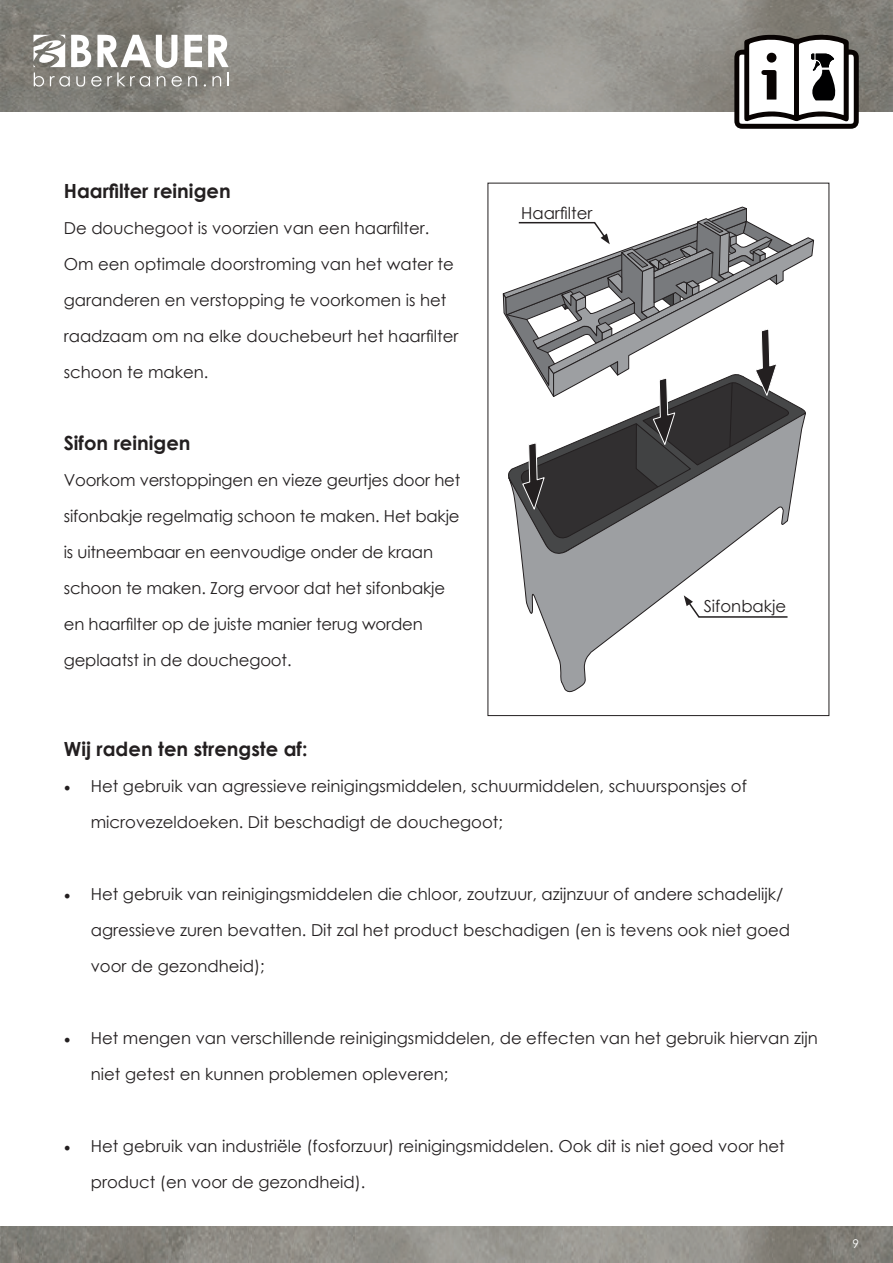
<style>
.page{position:relative;width:893px;height:1263px;background:#fff}
.page>*{position:absolute;margin:0;border:0;box-sizing:border-box;transform-origin:0 0}
.t1{font:700 19.5px "Century Gothic";color:#231f20}
.t2{font:16.5px/36px "Century Gothic";color:#231f20}
.t3{font:12px "Century Gothic Pro";color:#fff}
.s1{font-family:"Minion Pro";font-size:18px}
</style>
<div class="page">
<img style="left:0;top:0;width:893px;height:112px">
<img style="left:0;top:1226px;width:893px;height:37px">
<svg style="left:34px;top:35px;width:195px;height:52px"></svg>
<svg style="left:734px;top:33px;width:125px;height:96px"></svg>
<div style="left:767px;top:53px;width:9px;height:10px;background:#080302;border-radius:50%"></div>
<svg style="left:523px;top:577px;width:167px;height:116px"></svg>
<svg style="left:684px;top:595px;width:104px;height:23px"></svg>
<svg style="left:502px;top:206px;width:313px;height:371px"></svg>
<p class="t1" style="left:64px;top:176px;width:168px">Haarfilter reinigen</p>
<p class="t2" style="left:64px;top:210px;width:396px">De douchegoot is voorzien van een haarfilter.<br>Om een optimale doorstroming van het water te garanderen en verstopping te voorkomen is het raadzaam om na elke douchebeurt het haarfilter schoon te maken.</p>
<p class="t1" style="left:64px;top:428px;width:128px">Sifon reinigen</p>
<p class="t2" style="left:64px;top:462px;width:398px">Voorkom verstoppingen en vieze geurtjes door het sifonbakje regelmatig schoon te maken. Het bakje is uitneembaar en eenvoudige onder de kraan schoon te maken. Zorg ervoor dat het sifonbakje en haarfilter op de juiste manier terug worden geplaatst in de douchegoot.</p>
<p class="t2" style="left:521px;top:194px;width:73px">Haarfilter</p>
<p class="t2" style="left:704px;top:588px;width:84px">Sifonbakje</p>
<p class="t1" style="left:64px;top:734px;width:245px">Wij raden ten strengste af:</p>
<p class="t2" style="left:91px;top:768px;width:658px;text-indent:-27px"><span class="s1">•</span> Het gebruik van agressieve reinigingsmiddelen, schuurmiddelen, schuursponsjes of microvezeldoeken. Dit beschadigt de douchegoot;</p>
<p class="t2" style="left:91px;top:876px;width:701px;text-indent:-27px"><span class="s1">•</span> Het gebruik van reinigingsmiddelen die chloor, zoutzuur, azijnzuur of andere schadelijk/ agressieve zuren bevatten. Dit zal het product beschadigen (en is tevens ook niet goed voor de gezondheid);</p>
<p class="t2" style="left:91px;top:1020px;width:728px;text-indent:-27px"><span class="s1">•</span> Het mengen van verschillende reinigingsmiddelen, de effecten van het gebruik hiervan zijn niet getest en kunnen problemen opleveren;</p>
<p class="t2" style="left:91px;top:1128px;width:696px;text-indent:-27px"><span class="s1">•</span> Het gebruik van industriële (fosforzuur) reinigingsmiddelen. Ook dit is niet goed voor het product (en voor de gezondheid).</p>
<p class="t3" style="left:852px;top:1237px;width:8px">9</p>
</div>
